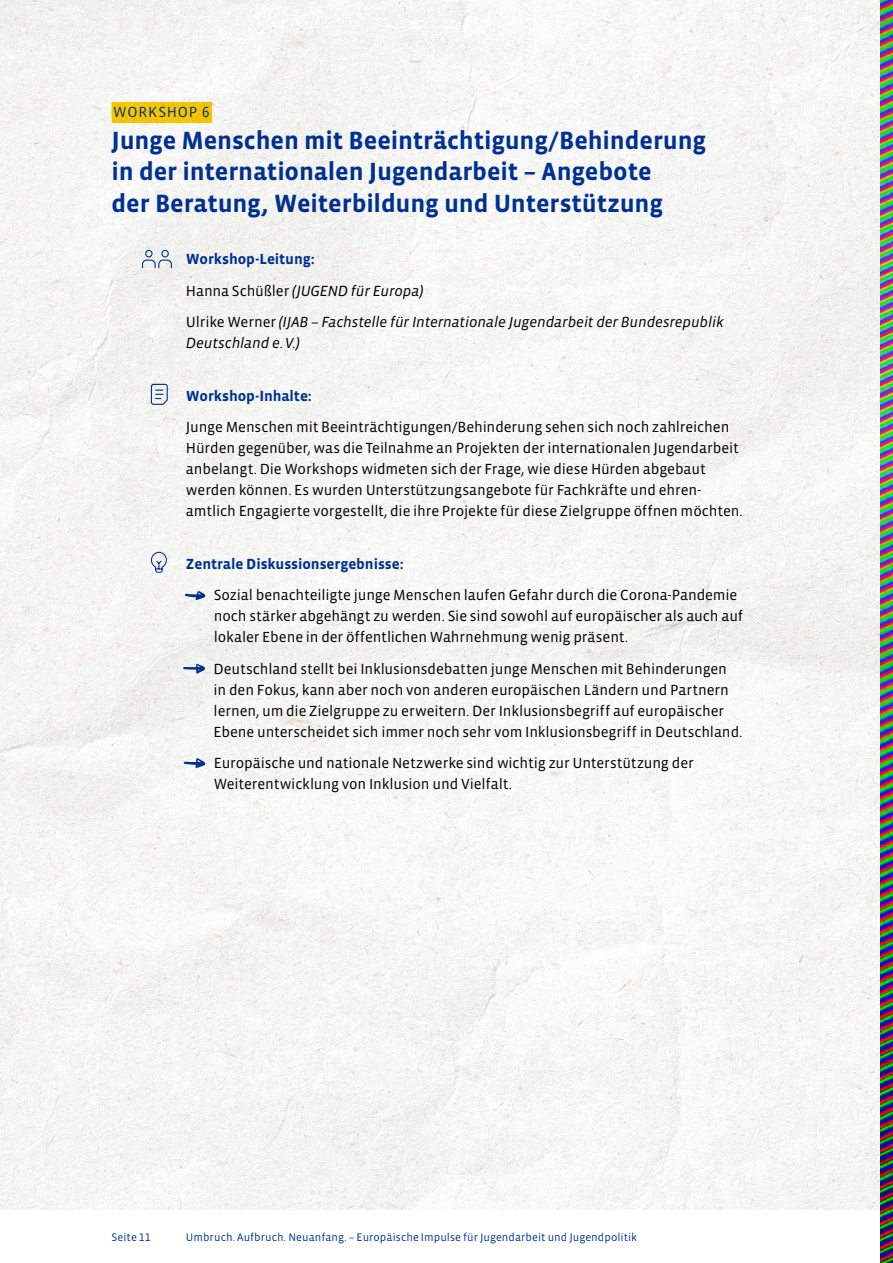
<style>
.page{position:relative;width:893px;height:1263px;background:#fff}
.page>*{position:absolute;margin:0;border:0;box-sizing:border-box;transform-origin:0 0}
.t1{font:700 25.5px/31.5px "Vista Sans OTCE";letter-spacing:-.005em;color:#039}
.t2{font:15px/21px "Vista Sans OTCE";letter-spacing:-.005em;color:#000}
.t3{font:italic 15px/31.5px "Vista Sans OTCE";letter-spacing:-.01em;color:#000}
.t4{font:700 15px "Vista Sans OTCE";letter-spacing:-.005em;color:#039}
.t5{font:15px "Vista Sans OTCE";letter-spacing:.055em;color:#039}
.t6{font:11.25px "Vista Sans OTCE";letter-spacing:.005em;color:#039}
.s1{font-weight:700;font-style:normal;color:#039}
.s2{font-style:normal}
</style>
<div class="page">
<img style="left:880px;top:1209px;width:13px;height:54px">
<img style="left:0;top:0;width:893px;height:1209px">
<p class="t5" style="left:113px;top:103px;width:98px">WORKSHOP 6</p>
<h1 class="t1" style="left:112px;top:124px;width:596px">Junge Menschen mit Beeinträchtigung/Behinderung in der internationalen Jugendarbeit – Angebote<br>der Beratung, Weiterbildung und Unterstützung</h1>
<p class="t3" style="left:186px;top:243px;width:539px"><span class="s1">Workshop-Leitung:<br></span><span class="s2">Hanna Schüßler</span> (JUGEND für Europa)<br><span class="s2">Ulrike Werner</span> (IJAB – Fachstelle für Internationale Jugendarbeit der Bundesrepublik</p>
<p class="t3" style="left:186px;top:327px;width:115px">Deutschland e.V.)</p>
<p class="t4" style="left:186px;top:387px;width:128px">Workshop-Inhalte:</p>
<p class="t2" style="left:186px;top:416px;width:558px">Junge Menschen mit Beeinträchtigungen/Behinderung sehen sich noch zahlreichen Hürden gegenüber, was die Teilnahme an Projekten der internationalen Jugendarbeit anbelangt. Die Workshops widmeten sich der Frage, wie diese Hürden abgebaut werden können. Es wurden Unterstützungsangebote für Fachkräfte und ehren&shy;amtlich Engagierte vorgestellt, die ihre Projekte für diese Zielgruppe öffnen möchten.</p>
<p class="t4" style="left:186px;top:555px;width:219px">Zentrale Diskussionsergebnisse:</p>
<p class="t2" style="left:214px;top:584px;width:531px">Sozial benachteiligte junge Menschen laufen Gefahr durch die Corona-Pandemie noch stärker abgehängt zu werden. Sie sind sowohl auf europäischer als auch auf lokaler Ebene in der öffentlichen Wahrnehmung wenig präsent.</p>
<p class="t2" style="left:214px;top:658px;width:530px">Deutschland stellt bei Inklusionsdebatten junge Menschen mit Behinderungen in den Fokus, kann aber noch von anderen europäischen Ländern und Partnern lernen, um die Zielgruppe zu erweitern. Der Inklusionsbegriff auf europäischer Ebene unterscheidet sich immer noch sehr vom Inklusionsbegriff in Deutschland.</p>
<p class="t2" style="left:214px;top:752px;width:482px">Europäische und nationale Netzwerke sind wichtig zur Unterstützung der<br>Weiterentwicklung von Inklusion und Vielfalt.</p>
<p class="t6" style="left:112px;top:1230px;width:40px">Seite 11</p>
<p class="t6" style="left:186px;top:1230px;width:453px">Umbruch. Aufbruch. Neuanfang. – Europäische Impulse für Jugendarbeit und Jugendpolitik</p>
</div>
